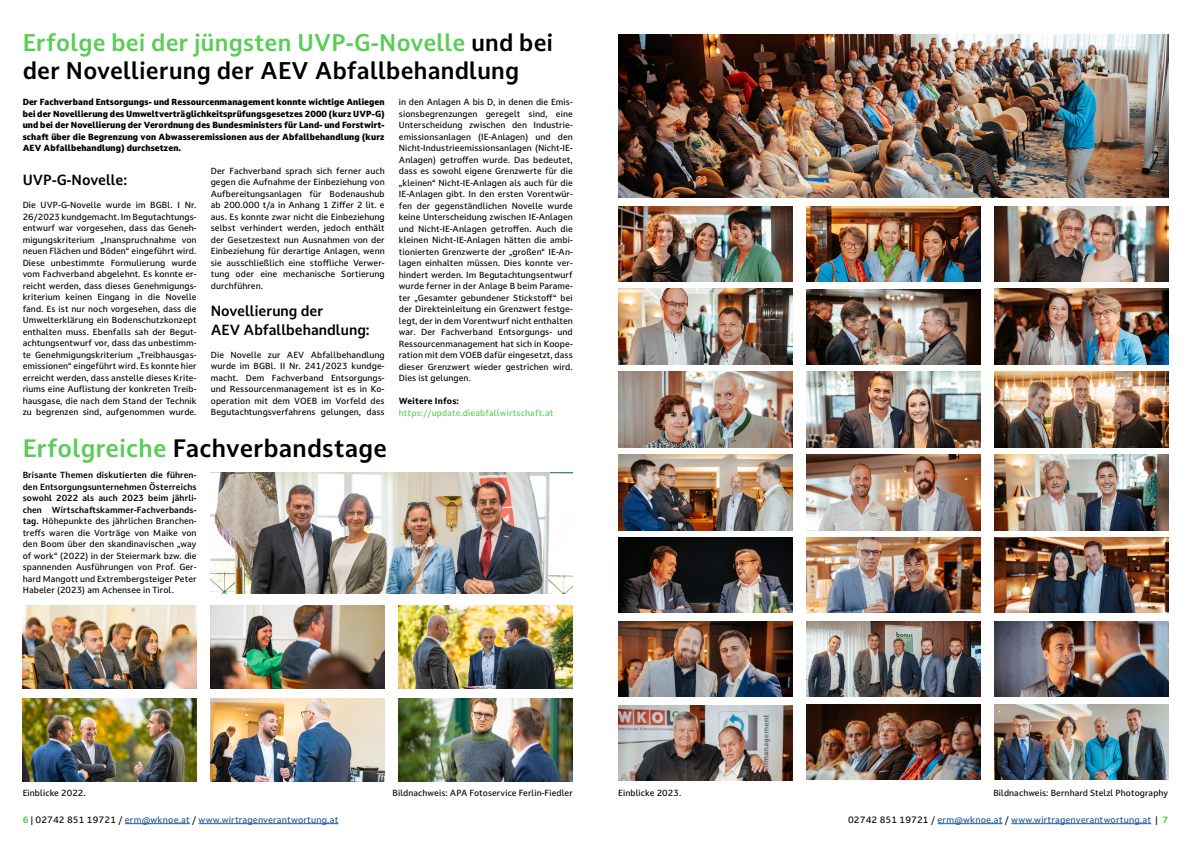
<style>
.page{position:relative;width:1191px;height:842px;background:#fff}
.page>*{position:absolute;margin:0;border:0;box-sizing:border-box;transform-origin:0 0}
.t1{font:700 24px "Darkmode Darkmode On";letter-spacing:.01em;color:#000}
.t2{font:700 23px/28px "Darkmode Darkmode On";letter-spacing:.01em;color:#000}
.t3{font:700 14px/19px "Darkmode Darkmode On";color:#000}
.t4{font:500 8.8px "Darkmode Darkmode On";letter-spacing:.02em;color:#1b5899}
.t5{font:500 8.4px/11.5px "Darkmode Darkmode On";letter-spacing:.01em;color:#000;text-align:justify}
.t6{font:900 8.4px/11.5px "Darkmode Darkmode On";letter-spacing:.01em;color:#000;text-align:justify}
.t7{font:500 8.4px "Darkmode Darkmode On";letter-spacing:.02em;color:#5acd59}
.t8{font:8.4px "Darkmode Darkmode On X Bold";letter-spacing:.02em;color:#000}
.s1{color:#5acd59}
.s2{font-weight:700}
.s3{font-family:"Darkmode Darkmode On X Bold";font-weight:400;color:#5acd59}
.s4{color:#000}
</style>
<div class="page">
<img style="left:211px;top:472px;width:362px;height:122px">
<img style="left:23px;top:698px;width:174px;height:83px">
<img style="left:211px;top:698px;width:174px;height:83px">
<img style="left:399px;top:698px;width:174px;height:83px">
<img style="left:23px;top:605px;width:174px;height:83px">
<img style="left:211px;top:605px;width:174px;height:83px">
<img style="left:399px;top:605px;width:174px;height:83px">
<img style="left:618px;top:289px;width:174px;height:75px">
<img style="left:618px;top:206px;width:174px;height:76px">
<img style="left:618px;top:372px;width:174px;height:75px">
<img style="left:994px;top:206px;width:174px;height:76px">
<img style="left:806px;top:289px;width:174px;height:75px">
<img style="left:806px;top:206px;width:174px;height:76px">
<img style="left:806px;top:372px;width:174px;height:75px">
<img style="left:618px;top:705px;width:174px;height:75px">
<img style="left:994px;top:289px;width:174px;height:75px">
<img style="left:994px;top:372px;width:174px;height:75px">
<img style="left:618px;top:455px;width:174px;height:75px">
<img style="left:618px;top:538px;width:174px;height:75px">
<img style="left:806px;top:455px;width:174px;height:75px">
<img style="left:806px;top:538px;width:174px;height:75px">
<img style="left:994px;top:455px;width:174px;height:75px">
<img style="left:994px;top:538px;width:174px;height:75px">
<img style="left:618px;top:621px;width:174px;height:76px">
<img style="left:806px;top:621px;width:174px;height:76px">
<img style="left:806px;top:704px;width:174px;height:75px">
<img style="left:618px;top:34px;width:550px;height:163px">
<img style="left:994px;top:621px;width:174px;height:76px">
<img style="left:994px;top:704px;width:174px;height:75px">
<hr style="left:937px;top:823px;width:65px;height:1px;background:#1b5899">
<hr style="left:1011px;top:823px;width:140px;height:1px;background:#1b5899">
<hr style="left:125px;top:823px;width:65px;height:1px;background:#1b5899">
<hr style="left:199px;top:823px;width:139px;height:1px;background:#1b5899">
<h2 class="t2" style="left:23px;top:28px;width:532px"><span class="s1">Erfolge bei der jüngsten UVP-G-Novelle</span> und bei der Novellierung der AEV Abfallbehandlung</h2>
<p class="t6" style="left:23px;top:96px;width:363px">Der Fachverband Entsorgungs- und Ressourcenmanagement konnte wichtige Anliegen bei der Novellierung des Umweltverträglichkeitsprüfungsgesetzes 2000 (kurz UVP-G) und bei der Novellierung der Verordnung des Bundesministers für Land- und Forstwirt&shy;schaft über die Begrenzung von Abwasseremissionen aus der Abfallbehandlung (kurz AEV Abfallbehandlung) durchsetzen.</p>
<p class="t5" style="left:399px;top:96px;width:175px">in den Anlagen A bis D, in denen die Emis&shy;sionsbegrenzungen geregelt sind, eine Unterscheidung zwischen den Industrie&shy;emissionsanlagen (IE-Anlagen) und den Nicht-Industrieemissionsanlagen (Nicht-IE-Anlagen) getroffen wurde. Das bedeutet, dass es sowohl eigene Grenzwerte für die „kleinen“ Nicht-IE-Anlagen als auch für die IE-Anlagen gibt. In den ersten Vorentwür&shy;fen der gegenständlichen Novelle wurde keine Unterscheidung zwischen IE-Anlagen und Nicht-IE-Anlagen getroffen. Auch die kleinen Nicht-IE-Anlagen hätten die ambi&shy;tionierten Grenzwerte der „großen“ IE-An&shy;lagen einhalten müssen. Dies konnte ver&shy;hindert werden. Im Begutachtungsentwurf wurde ferner in der Anlage B beim Parame&shy;ter „Gesamter gebundener Stickstoff“ bei der Direkteinleitung ein Grenzwert festge&shy;legt, der in dem Vorentwurf nicht enthalten war. Der Fachverband Entsorgungs- und Ressourcenmanagement hat sich in Koope&shy;ration mit dem VOEB dafür eingesetzt, dass dieser Grenzwert wieder gestrichen wird.<br>Dies ist gelungen.</p>
<p class="t8" style="left:399px;top:395px;width:62px">Weitere Infos:</p>
<p class="t7" style="left:399px;top:407px;width:156px">https://update.dieabfallwirtschaft.at</p>
<p class="t5" style="left:211px;top:164px;width:175px">Der Fachverband sprach sich ferner auch gegen die Aufnahme der Einbeziehung von Aufbereitungsanlagen für Bodenaushub ab 200.000 t/a in Anhang 1 Ziffer 2 lit. e aus. Es konnte zwar nicht die Einbeziehung selbst verhindert werden, jedoch enthält der Gesetzestext nun Ausnahmen von der Einbeziehung für derartige Anlagen, wenn sie ausschließlich eine stoffliche Verwer&shy;tung oder eine mechanische Sortierung durchführen.</p>
<h3 class="t3" style="left:211px;top:301px;width:161px">Novellierung der<br>AEV Abfallbehandlung:</h3>
<p class="t5" style="left:211px;top:348px;width:175px">Die Novelle zur AEV Abfallbehandlung wurde im BGBl. II Nr. 241/2023 kundge&shy;macht. Dem Fachverband Entsorgungs&shy;und Ressourcenmanagement ist es in Ko&shy;operation mit dem VOEB im Vorfeld des Begutachtungsverfahrens gelungen, dass</p>
<h3 class="t3" style="left:23px;top:170px;width:106px">UVP-G-Novelle:</h3>
<p class="t5" style="left:23px;top:199px;width:175px">Die UVP-G-Novelle wurde im BGBl. I Nr.<br>26/2023 kundgemacht. Im Begutachtungs&shy;entwurf war vorgesehen, dass das Geneh&shy;migungskriterium „Inanspruchnahme von neuen Flächen und Böden“ eingeführt wird.<br>Diese unbestimmte Formulierung wurde vom Fachverband abgelehnt. Es konnte er&shy;reicht werden, dass dieses Genehmigungs&shy;kriterium keinen Eingang in die Novelle fand. Es ist nur noch vorgesehen, dass die Umwelterklärung ein Bodenschutzkonzept enthalten muss. Ebenfalls sah der Begut&shy;achtungsentwurf vor, dass das unbestimm&shy;te Genehmigungskriterium „Treibhausgas&shy;emissionen“ eingeführt wird. Es konnte hier erreicht werden, dass anstelle dieses Krite&shy;riums eine Auflistung der konkreten Treib&shy;hausgase, die nach dem Stand der Technik zu begrenzen sind, aufgenommen wurde.</p>
<h1 class="t1" style="left:23px;top:431px;width:366px"><span class="s1">Erfolgreiche</span> Fachverbandstage</h1>
<p class="t5" style="left:23px;top:469px;width:175px"><span class="s2">Brisante Themen diskutierten die führen&shy;den Entsorgungsunternehmen Österreichs sowohl 2022 als auch 2023 beim jährli&shy;chen Wirtschaftskammer-Fachverbands&shy;tag.</span> Höhepunkte des jährlichen Branchen&shy;treffs waren die Vorträge von Maike von den Boom über den skandinavischen „way of work“ (2022) in der Steiermark bzw. die spannenden Ausführungen von Prof. Ger&shy;hard Mangott und Extrembergsteiger Peter Habeler (2023) am Achensee in Tirol.</p>
<p class="t5" style="left:23px;top:787px;width:65px">Einblicke 2022.</p>
<p class="t5" style="left:392px;top:787px;width:182px">Bildnachweis: APA Fotoservice Ferlin-Fiedler</p>
<p class="t5" style="left:618px;top:787px;width:65px">Einblicke 2023.</p>
<p class="t5" style="left:993px;top:787px;width:176px">Bildnachweis: Bernhard Stelzl Photography</p>
<p class="t4" style="left:23px;top:813px;width:317px"><span class="s3">6</span> <span class="s4">| 02742 851 19721 /</span> erm@wknoe.at <span class="s4">/</span> www.wirtragenverantwortung.at</p>
<p class="t4" style="left:848px;top:813px;width:322px"><span class="s4">02742 851 19721 /</span> erm@wknoe.at <span class="s4">/</span> www.wirtragenverantwortung.at <span class="s4">|</span> <span class="s3">7</span></p>
</div>
